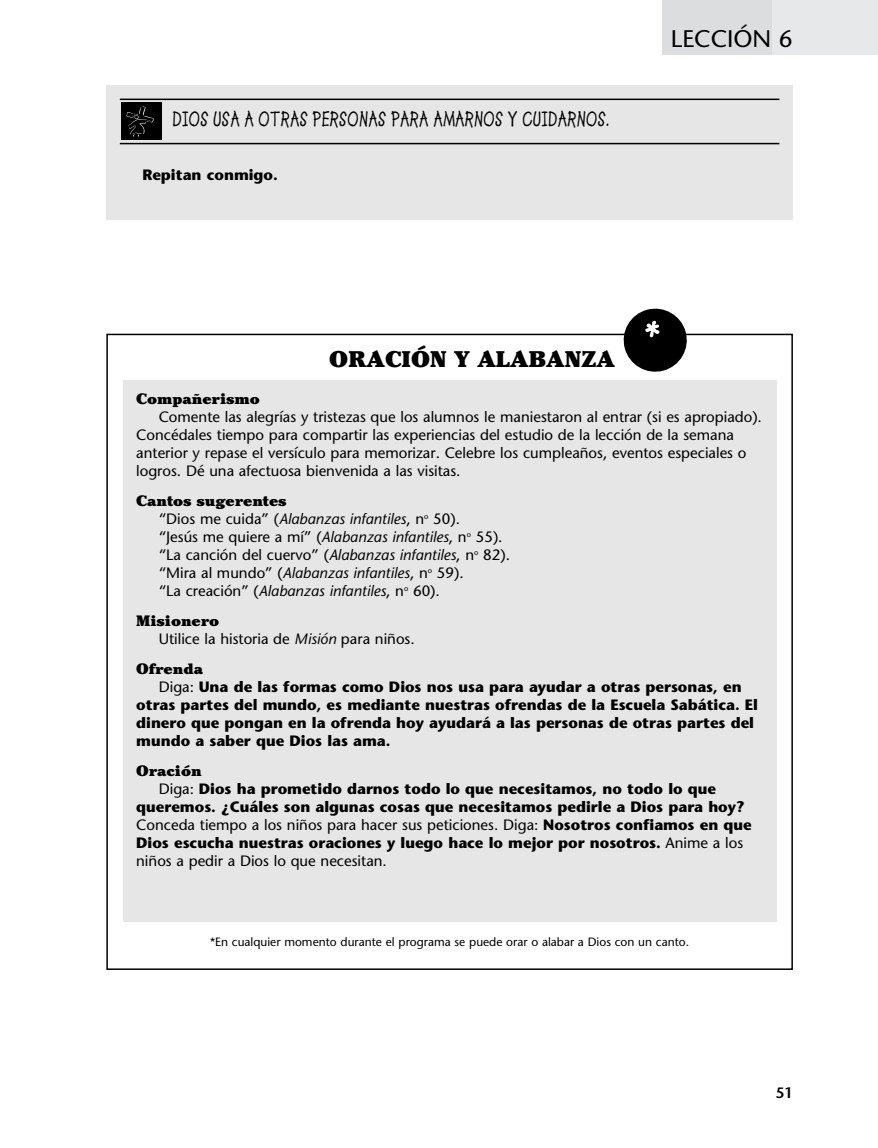
<style>
.page{position:relative;width:878px;height:1148px;background:#fff}
.page>*{position:absolute;margin:0;border:0;box-sizing:border-box;transform-origin:0 0}
.t1{font:24px "Stone Sans";color:#000}
.t2{font:900 22.5px "Cheltenham";color:#000}
.t3{font:700 21px "Lemonade";letter-spacing:.015em;color:#000;scale:.85 1}
.t4{font:700 15px/18px "Stone Sans";color:#000}
.t5{font:15px/18px "Stone Sans";color:#000}
.t6{font:900 15px "Cheltenham";color:#000}
.t7{font:600 15px "Stone Sans";color:#000}
.t8{font:12px "Stone Sans";color:#000}
.s1{font-style:italic}
.s2{font-weight:400}
</style>
<div class="page">
<div style="left:662px;top:0;width:110px;height:54px;background:#dcdddf"></div>
<div style="left:772px;top:0;width:106px;height:54px;background:#e7e8e9"></div>
<div style="left:123px;top:380px;width:653px;height:541px;background:#e6e6e6"></div>
<div style="left:106px;top:85px;width:686px;height:134px;background:#e6e6e6"></div>
<hr style="left:120px;top:99px;width:659px;height:1px;background:#000">
<hr style="left:120px;top:143px;width:659px;height:1px;background:#000">
<div style="left:121px;top:103px;width:40px;height:37px;background:#000"></div>
<svg style="left:126px;top:106px;width:28px;height:31px"></svg>
<svg style="left:620px;top:308px;width:70px;height:64px"></svg>
<h3 class="t3" style="left:172px;top:106px;width:515px">DIOS USA A OTRAS PERSONAS PARA AMARNOS Y CUIDARNOS.</h3>
<p class="t4" style="left:142px;top:167px;width:137px">Repitan conmigo.</p>
<h1 class="t1" style="left:670px;top:29px;width:123px">LECCIÓN 6</h1>
<h2 class="t2" style="left:329px;top:350px;width:287px">ORACIÓN Y ALABANZA</h2>
<p class="t6" style="left:136px;top:393px;width:125px">Compañerismo</p>
<p class="t5" style="left:136px;top:409px;width:627px;text-indent:22px">Comente las alegrías y tristezas que los alumnos le maniestaron al entrar (si es apropiado).<br>Concédales tiempo para compartir las experiencias del estudio de la lección de la semana anterior y repase el versículo para memorizar. Celebre los cumpleaños, eventos especiales o logros. Dé una afectuosa bienvenida a las visitas.</p>
<p class="t6" style="left:136px;top:495px;width:152px">Cantos sugerentes</p>
<p class="t5" style="left:159px;top:511px;width:353px">“Dios me cuida” (<span class="s1">Alabanzas infantiles</span>, n<sup>o</sup> 50).<br>“Jesús me quiere a mí” (<span class="s1">Alabanzas infantiles</span>, n<sup>o</sup> 55). “La canción del cuervo” (<span class="s1">Alabanzas infantiles</span>, n<sup>o</sup> 82). “Mira al mundo” (<span class="s1">Alabanzas infantiles</span>, n<sup>o</sup> 59).<br>“La creación” (<span class="s1">Alabanzas infantiles</span>, n<sup>o</sup> 60).</p>
<p class="t6" style="left:136px;top:615px;width:85px">Misionero</p>
<p class="t5" style="left:159px;top:631px;width:257px">Utilice la historia de <span class="s1">Misión</span> para niños.</p>
<p class="t6" style="left:136px;top:663px;width:68px">Ofrenda</p>
<p class="t4" style="left:136px;top:679px;width:623px;text-indent:23px"><span class="s2">Diga:</span> Una de las formas como Dios nos usa para ayudar a otras personas, en otras partes del mundo, es mediante nuestras ofrendas de la Escuela Sabática. El dinero que pongan en la ofrenda hoy ayudará a las personas de otras partes del mundo a saber que Dios las ama.</p>
<p class="t6" style="left:136px;top:765px;width:67px">Oración</p>
<p class="t4" style="left:136px;top:781px;width:617px;text-indent:23px"><span class="s2">Diga:</span> Dios ha prometido darnos todo lo que necesitamos, no todo lo que queremos. ¿Cuáles son algunas cosas que necesitamos pedirle a Dios para hoy?<br><span class="s2">Conceda tiempo a los niños para hacer sus peticiones. Diga:</span> Nosotros confiamos en que Dios escucha nuestras oraciones y luego hace lo mejor por nosotros. <span class="s2">Anime a los niños a pedir a Dios lo que necesitan.</span></p>
<p class="t8" style="left:210px;top:937px;width:480px">*En cualquier momento durante el programa se puede orar o alabar a Dios con un canto.</p>
<p class="t7" style="left:775px;top:1087px;width:19px">51</p>
</div>
